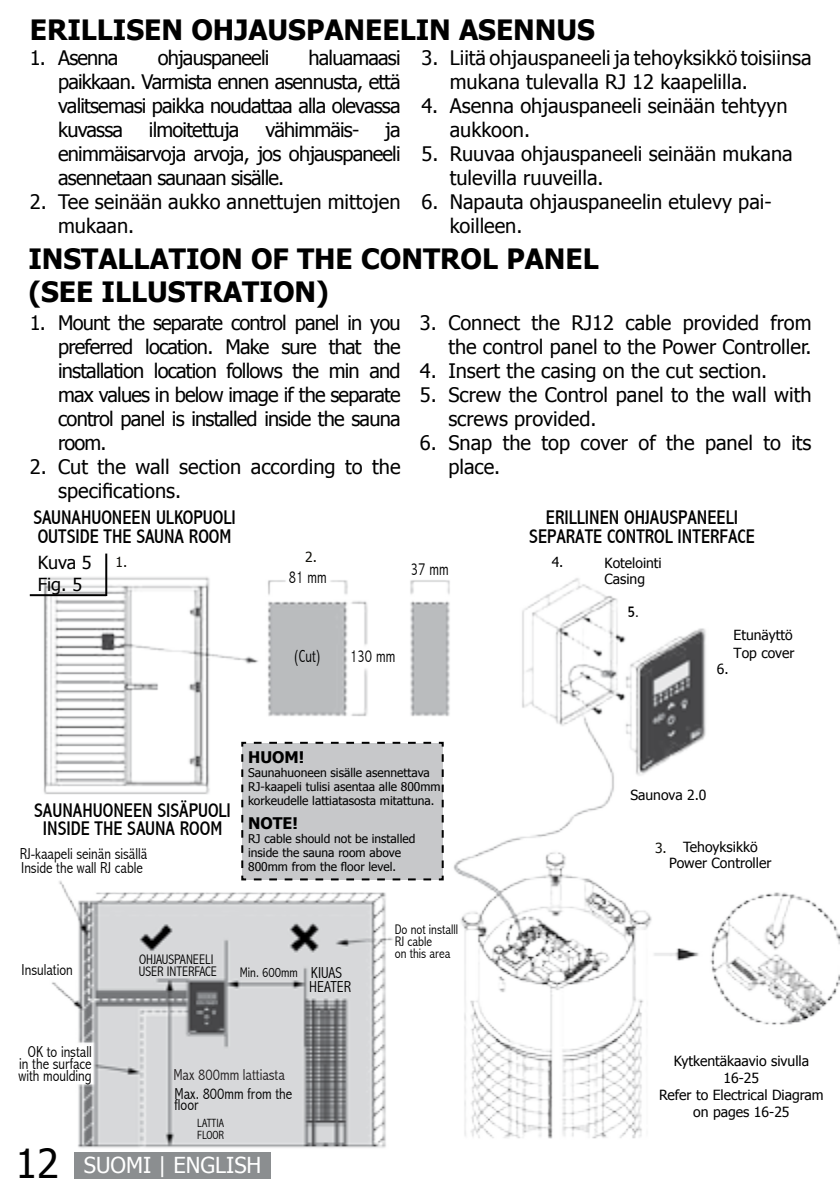
<style>
.page{position:relative;width:840px;height:1191px;background:#fff}
.page>*{position:absolute;margin:0;border:0;box-sizing:border-box;transform-origin:0 0}
.t1{font:700 28px/33.6px "Tahoma";color:#000}
.t2{font:22px "Tahoma";color:#fff}
.t3{font:20px/24px "Tahoma";color:#000}
.t4{font:20px "Tahoma";letter-spacing:-.04em;color:#000}
.t5{font:condensed 19.8px "Abadi";color:#000}
.t6{font:condensed 19.8px "Abadi";color:#020202}
.t7{font:18px/21.6px "Tahoma";color:#000}
.t8{font:300 condensed 17.6px "Abadi";color:#000;scale:.9 1}
.t9{font:700 16px "Tahoma";color:#000}
.t10{font:300 condensed 15.8px/12px "Abadi";color:#000}
.t11{font:300 condensed 15.8px "Abadi";color:#231f20}
.t12{font:condensed 15.8px "Abadi";color:#000}
.t13{font:14px/16.8px "Tahoma";color:#000;text-align:center}
.t14{font:300 condensed 14px/12px "Abadi";color:#000}
.t15{font:14px "Tahoma";color:#020202}
.t16{font:14px "Tahoma";color:#12110b}
.t17{font:12px/14px "Tahoma";color:#000}
.t18{font:300 condensed 12px "Abadi";color:#000}
.s1{font-size:15.8px}
.s2{font-size:40px;color:#000}
</style>
<div class="page">
<img style="left:29px;top:553px;width:810px;height:607px">
<hr style="left:30px;top:594px;width:76px;height:2px;background:#000">
<hr style="left:105px;top:553px;width:2px;height:43px;background:#000">
<div style="left:240px;top:741px;width:204px;height:140px;background:#c7c8ca"></div>
<div style="left:75px;top:1152px;width:196px;height:26px;background:#8b8e90"></div>
<h1 class="t1" style="left:30px;top:11px;width:566px">ERILLISEN OHJAUSPANEELIN ASENNUS</h1>
<p class="t3" style="left:449px;top:44px;width:363px;text-indent:-28px">3. Liitä ohjauspaneeli ja tehoyksikkö toisiinsa mukana tulevalla RJ 12 kaapelilla.</p>
<p class="t3" style="left:449px;top:92px;width:339px;text-indent:-28px">4. Asenna ohjauspaneeli seinään tehtyyn aukkoon.</p>
<p class="t3" style="left:449px;top:140px;width:344px;text-indent:-28px">5. Ruuvaa ohjauspaneeli seinään mukana tulevilla ruuveilla.</p>
<p class="t3" style="left:449px;top:188px;width:323px;text-indent:-28px">6. Napauta ohjauspaneelin etulevy pai&shy;koilleen.</p>
<p class="t3" style="left:30px;top:44px;width:90px">1. Asenna</p>
<p class="t4" style="left:158px;top:44px;width:113px">ohjauspaneeli</p>
<p class="t3" style="left:58px;top:44px;width:344px;text-align:justify;text-indent:250px">haluamaasi paikkaan. Varmista ennen asennusta, että valitsemasi paikka noudattaa alla olevassa kuvassa</p>
<p class="t4" style="left:149px;top:116px;width:92px">ilmoitettuja</p>
<p class="t4" style="left:265px;top:116px;width:95px">vähimmäis-</p>
<p class="t3" style="left:58px;top:116px;width:344px;text-align:justify;text-indent:327px">ja enimmäisarvoja arvoja, jos ohjauspaneeli asennetaan saunaan sisälle.</p>
<p class="t3" style="left:58px;top:188px;width:344px;text-indent:-28px">2. Tee seinään aukko annettujen mittojen mukaan.</p>
<h1 class="t1" style="left:28px;top:240px;width:571px">INSTALLATION OF THE CONTROL PANEL (SEE ILLUSTRATION)</h1>
<p class="t3" style="left:58px;top:309px;width:344px;text-align:justify;text-indent:-28px">1. Mount the separate control panel in you preferred location. Make sure that the installation location follows the min and max values in below image if the separate control panel is installed inside the sauna room.</p>
<p class="t3" style="left:58px;top:453px;width:344px;text-indent:-28px">2. Cut the wall section according to the specifications.</p>
<p class="t3" style="left:420px;top:309px;width:393px;text-align:right">3. Connect the RJ12 cable provided from the control panel to the Power Controller.</p>
<p class="t3" style="left:420px;top:357px;width:348px">4. Insert the casing on the cut section.</p>
<p class="t3" style="left:448px;top:381px;width:364px;text-indent:-28px">5. Screw the Control panel to the wall with screws provided.</p>
<p class="t3" style="left:448px;top:429px;width:364px;text-indent:-28px">6. Snap the top cover of the panel to its place.</p>
<p class="t5" style="left:33px;top:506px;width:204px">SAUNAHUONEEN ULKOPUOLI</p>
<p class="t5" style="left:38px;top:525px;width:195px">OUTSIDE THE SAUNA ROOM</p>
<p class="t7" style="left:38px;top:551px;width:55px">Kuva 5<br>Fig. 5</p>
<p class="t16" style="left:115px;top:553px;width:13px">1.</p>
<p class="t16" style="left:305px;top:547px;width:13px">2.</p>
<p class="t8" style="left:289px;top:567px;width:44px">81 mm</p>
<p class="t8" style="left:410px;top:559px;width:44px">37 mm</p>
<p class="t8" style="left:294px;top:646px;width:31px">(Cut)</p>
<p class="t8" style="left:350px;top:646px;width:52px">130 mm</p>
<p class="t6" style="left:34px;top:798px;width:198px">SAUNAHUONEEN SISÄPUOLI</p>
<p class="t5" style="left:43px;top:817px;width:181px">INSIDE THE SAUNA ROOM</p>
<p class="t10" style="left:20px;top:847px;width:129px">RJ-kaapeli seinän sisällä</p>
<p class="t10" style="left:21px;top:862px;width:123px">Inside the wall RJ cable</p>
<p class="t9" style="left:248px;top:746px;width:58px">HUOM!</p>
<p class="t17" style="left:248px;top:765px;width:194px">Saunahuoneen sisälle asennettava<br>RJ-kaapeli tulisi asentaa alle 800mm korkeudelle lattiatasosta mitattuna.</p>
<p class="t9" style="left:248px;top:811px;width:51px">NOTE!</p>
<p class="t17" style="left:248px;top:831px;width:169px">RJ cable should not be installed inside the sauna room above<br>800mm from the floor level.</p>
<p class="t10" style="left:22px;top:964px;width:53px">Insulation</p>
<p class="t10" style="left:19px;top:1045px;width:75px;text-align:center">OK to install in the surface with moulding</p>
<p class="t14" style="left:139px;top:953px;width:76px">OHJAUSPANEELI</p>
<p class="t14" style="left:139px;top:965px;width:80px">USER INTERFACE</p>
<p class="t14" style="left:240px;top:966px;width:104px">Min. 600mm <span class="s1">KIUAS</span></p>
<p class="t10" style="left:309px;top:981px;width:43px">HEATER</p>
<p class="t11" style="left:173px;top:1065px;width:113px">Max 800mm lattiasta</p>
<p class="t18" style="left:197px;top:1115px;width:28px">LATTIA</p>
<p class="t10" style="left:174px;top:1087px;width:119px">Max. 800mm from the floor</p>
<p class="t18" style="left:197px;top:1127px;width:28px">FLOOR</p>
<p class="t2" style="left:15px;top:1150px;width:247px"><span class="s2">12</span> SUOMI | ENGLISH</p>
<p class="t14" style="left:394px;top:923px;width:65px">Do not installl<br>RJ cable<br>on this area</p>
<p class="t5" style="left:545px;top:506px;width:193px">ERILLINEN OHJAUSPANEELI</p>
<p class="t5" style="left:529px;top:525px;width:227px">SEPARATE CONTROL INTERFACE</p>
<p class="t13" style="left:551px;top:553px;width:13px">4.</p>
<p class="t13" style="left:604px;top:553px;width:59px">Kotelointi</p>
<p class="t13" style="left:604px;top:569px;width:42px">Casing</p>
<p class="t12" style="left:627px;top:602px;width:13px">5.</p>
<p class="t13" style="left:733px;top:624px;width:62px;line-height:18.8px;text-align:left">Etunäyttö<br>Top cover</p>
<p class="t13" style="left:716px;top:660px;width:13px">6.</p>
<p class="t15" style="left:630px;top:785px;width:78px">Saunova 2.0</p>
<p class="t13" style="left:669px;top:837px;width:104px">Tehoyksikkö<br>Power Controller</p>
<p class="t16" style="left:654px;top:838px;width:13px">3.</p>
<p class="t13" style="left:658px;top:1052px;width:166px">Kytkentäkaavio sivulla<br>16-25<br>Refer to Electrical Diagram on pages 16-25</p>
</div>
